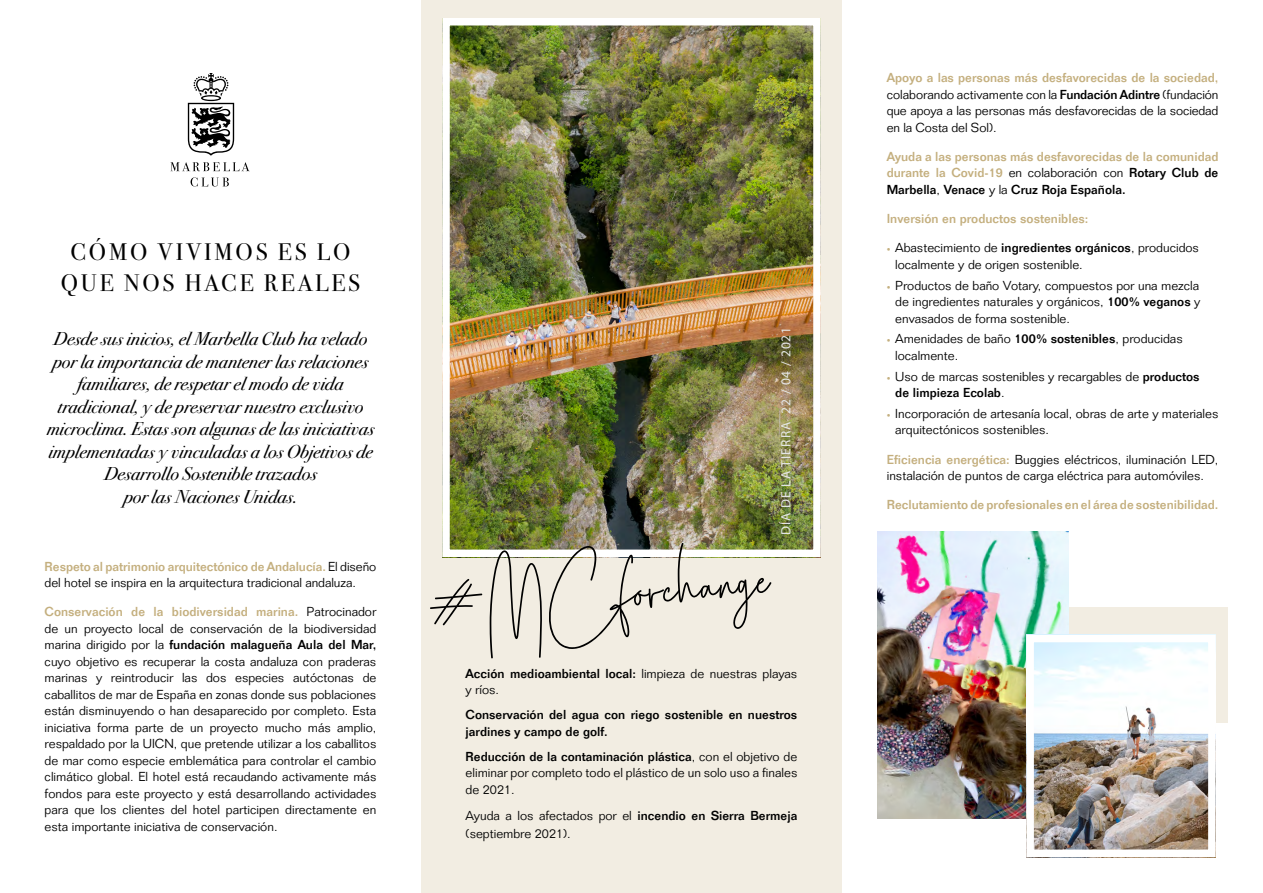
<style>
.page{position:relative;width:1263px;height:893px;background:#fff}
.page>*{position:absolute;margin:0;border:0;box-sizing:border-box;transform-origin:0 0}
.t1{font:50.55px "Blastyes";color:#000}
.t2{font:24px/30.6px "Bodoni Sev ITC";letter-spacing:.12em;color:#000;text-align:center}
.t3{font:italic 18.75px/22.5px "Bodoni Sev ITC";color:#000;text-align:center}
.t4{font:13.5px "Myriad Pro";letter-spacing:.08em;color:#e6e7e8}
.t5{font:300 12.75px/16.5px "Folio";color:#000}
.t6{font:500 12.75px/16.5px "Folio";color:#c4af7e;text-align:justify}
.t7{font:500 12.75px/16.5px "Folio";color:#000}
.s1{font-weight:500;color:#c4af7e}
.s2{font-weight:500}
.s3{font-weight:300;color:#000}
.s4{color:#000}
.s5{font-size:7.5px;color:#c4af7e}
</style>
<div class="page">
<div style="left:421px;top:0;width:421px;height:893px;background:#f2ede2"></div>
<div style="left:1032px;top:607px;width:195px;height:115px;background:#f2ede2"></div>
<svg style="left:188px;top:73px;width:46px;height:83px"></svg>
<svg style="left:170px;top:162px;width:80px;height:9px"></svg>
<svg style="left:191px;top:177px;width:38px;height:10px"></svg>
<img style="left:451px;top:27px;width:361px;height:521px">
<div style="left:442px;top:18px;width:379px;height:539px;border:8px solid #fff"></div>
<img style="left:878px;top:531px;width:191px;height:287px">
<img style="left:1035px;top:644px;width:171px;height:204px">
<div style="left:1026px;top:635px;width:189px;height:222px;border:8px solid #fff"></div>
<h2 class="t2" style="left:61px;top:237px;width:301px">CÓMO VIVIMOS ES LO<br>QUE NOS HACE REALES</h2>
<p class="t3" style="left:47px;top:328px;width:329px">Desde sus inicios, el Marbella Club ha velado por la importancia de mantener las relaciones familiares, de respetar el modo de vida tradicional, y de preservar nuestro exclusivo microclima. Estas son algunas de las iniciativas implementadas y vinculadas a los Objetivos de Desarrollo Sostenible trazados<br>por las Naciones Unidas.</p>
<p class="t5" style="left:45px;top:558px;width:333px"><span class="s1">Respeto al patrimonio arquitectónico de Andalucía.</span> El diseño del hotel se inspira en la arquitectura tradicional andaluza.</p>
<p class="t5" style="left:45px;top:604px;width:333px;text-align:justify"><span class="s1">Conservación de la biodiversidad marina.</span> Patrocinador de un proyecto local de conservación de la biodiversidad marina dirigido por la <span class="s2">fundación malagueña Aula del Mar, </span>cuyo objetivo es recuperar la costa andaluza con praderas marinas y reintroducir las dos especies autóctonas de caballitos de mar de España en zonas donde sus poblaciones están disminuyendo o han desaparecido por completo. Esta iniciativa forma parte de un proyecto mucho más amplio, respaldado por la UICN, que pretende utilizar a los caballitos de mar como especie emblemática para controlar el cambio climático global. El hotel está recaudando activamente más fondos para este proyecto y está desarrollando actividades para que los clientes del hotel participen directamente en esta importante iniciativa de conservación.</p>
<p class="t4" style="left:778px;top:535px;width:210px;rotate:-90deg">DÍA DE LA TIERRA 22 / 04 / 2021</p>
<h1 class="t1" style="left:427px;top:576px;width:341px;rotate:-5deg">#MCforchange</h1>
<p class="t5" style="left:466px;top:665px;width:333px"><span class="s2">Acción medioambiental local:</span> limpieza de nuestras playas y ríos.</p>
<p class="t7" style="left:466px;top:706px;width:333px">Conservación del agua con riego sostenible en nuestros jardines y campo de golf.</p>
<p class="t5" style="left:466px;top:748px;width:333px;text-align:justify"><span class="s2">Reducción de la contaminación plástica</span>, con el objetivo de eliminar por completo todo el plástico de un solo uso a finales de 2021.</p>
<p class="t5" style="left:466px;top:807px;width:333px;line-height:18px">Ayuda a los afectados por el <span class="s2">incendio en Sierra Bermeja </span>(septiembre 2021).</p>
<p class="t5" style="left:887px;top:69px;width:333px;text-align:justify"><span class="s1">Apoyo a las personas más desfavorecidas de la sociedad, </span>colaborando activamente con la <span class="s2">Fundación Adintre</span> (fundación que apoya a las personas más desfavorecidas de la sociedad en la Costa del Sol).</p>
<p class="t6" style="left:887px;top:148px;width:333px">Ayuda a las personas más desfavorecidas de la comunidad durante la Covid-19 <span class="s3">en colaboración con</span> <span class="s4">Rotary Club de Marbella</span><span class="s3">,</span> <span class="s4">Venace</span> <span class="s3">y la</span> <span class="s4">Cruz Roja Española.</span></p>
<p class="t6" style="left:887px;top:210px;width:203px">Inversión en productos sostenibles:</p>
<p class="t5" style="left:895px;top:240px;width:305px;text-indent:-9px"><span class="s5">•</span> Abastecimiento de <span class="s2">ingredientes orgánicos</span>, producidos localmente y de origen sostenible.</p>
<p class="t5" style="left:895px;top:277px;width:307px;text-align:justify;text-indent:-9px"><span class="s5">•</span> Productos de baño Votary, compuestos por una mezcla de ingredientes naturales y orgánicos, <span class="s2">100% veganos</span> y envasados de forma sostenible.</p>
<p class="t5" style="left:895px;top:331px;width:289px;text-indent:-9px"><span class="s5">•</span> Amenidades de baño <span class="s2">100% sostenibles</span>, producidas localmente.</p>
<p class="t5" style="left:895px;top:368px;width:306px;text-indent:-9px"><span class="s5">•</span> Uso de marcas sostenibles y recargables de <span class="s2">productos de limpieza Ecolab</span>.</p>
<p class="t5" style="left:895px;top:405px;width:325px;text-indent:-9px"><span class="s5">•</span> Incorporación de artesanía local, obras de arte y materiales arquitectónicos sostenibles.</p>
<p class="t5" style="left:887px;top:451px;width:333px"><span class="s1">Eficiencia energética:</span> Buggies eléctricos, iluminación LED, instalación de puntos de carga eléctrica para automóviles.</p>
<p class="t6" style="left:887px;top:497px;width:333px">Reclutamiento de profesionales en el área de sostenibilidad.</p>
</div>
